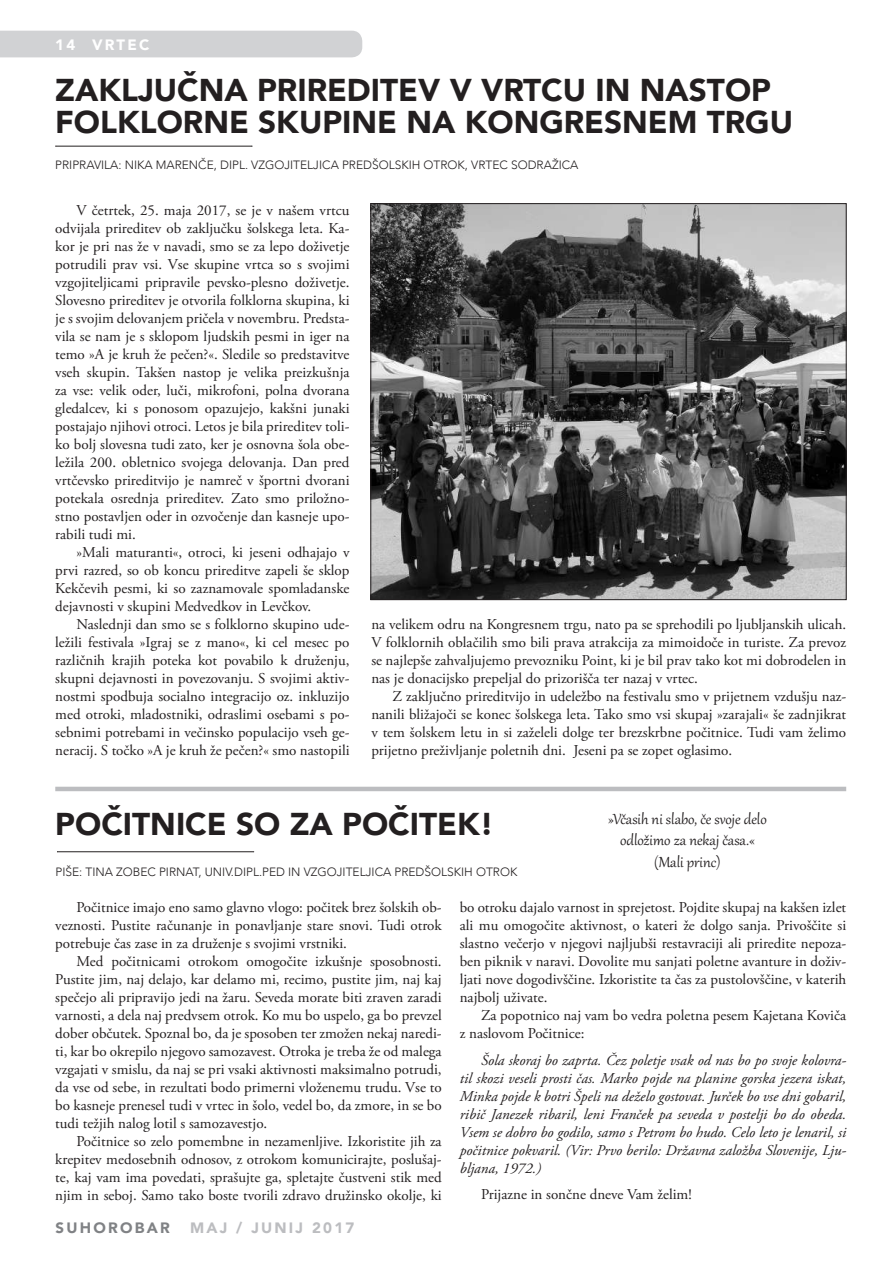
<style>
.page{position:relative;width:893px;height:1263px;background:#fff}
.page>*{position:absolute;margin:0;border:0;box-sizing:border-box;transform-origin:0 0}
.t1{font:900 31.5px/31.5px "Avenir LT";color:#231f20}
.t2{font:18px/21.6px "Gabriola";color:#231f20;text-align:center}
.t3{font:15px/18px "Adobe Garamond Pro";color:#231f20;text-align:justify}
.t4{font:italic 15px/18px "Adobe Garamond Pro";color:#231f20;text-align:justify}
.t5{font:900 15px "Avenir LT";letter-spacing:.15em;color:#bcbdc0}
.t6{font:900 15px "Avenir LT";letter-spacing:.15em;color:#808285}
.t7{font:900 15px "Avenir LT";letter-spacing:.15em;color:#fff}
.t8{font:300 12px "Avenir LT";color:#231f20}
</style>
<div class="page">
<div style="left:0;top:31px;width:362px;height:26px;background:#d1d2d4"></div>
<hr style="left:56px;top:146px;width:196px;height:1px;background:#231f20">
<hr style="left:57px;top:851px;width:197px;height:1px;background:#231f20">
<hr style="left:55px;top:787px;width:791px;height:4px;background:#bcbdc0">
<img style="left:373px;top:205px;width:471px;height:393px">
<p class="t7" style="left:55px;top:36px;width:96px">14 VRTEC</p>
<h1 class="t1" style="left:55px;top:74px;width:739px">ZAKLJUČNA PRIREDITEV V VRTCU IN NASTOP<br>FOLKLORNE SKUPINE NA KONGRESNEM TRGU</h1>
<p class="t8" style="left:55px;top:157px;width:525px">PRIPRAVILA: NIKA MARENČE, DIPL. VZGOJITELJICA PREDŠOLSKIH OTROK, VRTEC SODRAŽICA</p>
<p class="t3" style="left:55px;top:201px;width:296px;text-indent:21px">V četrtek, 25. maja 2017, se je v našem vrtcu odvijala prireditev ob zaključku šolskega leta. Ka&shy;kor je pri nas že v navadi, smo se za lepo doživetje potrudili prav vsi. Vse skupine vrtca so s svojimi vzgojiteljicami pripravile pevsko-plesno doživetje.<br>Slovesno prireditev je otvorila folklorna skupina, ki je s svojim delovanjem pričela v novembru. Predsta&shy;vila se nam je s sklopom ljudskih pesmi in iger na temo »A je kruh že pečen?«. Sledile so predstavitve vseh skupin. Takšen nastop je velika preizkušnja za vse: velik oder, luči, mikrofoni, polna dvorana gledalcev, ki s ponosom opazujejo, kakšni junaki postajajo njihovi otroci. Letos je bila prireditev toli&shy;ko bolj slovesna tudi zato, ker je osnovna šola obe&shy;ležila 200. obletnico svojega delovanja. Dan pred vrtčevsko prireditvijo je namreč v športni dvorani potekala osrednja prireditev. Zato smo priložno&shy;stno postavljen oder in ozvočenje dan kasneje upo&shy;rabili tudi mi.</p>
<p class="t3" style="left:55px;top:543px;width:296px;text-indent:21px">»Mali maturanti«, otroci, ki jeseni odhajajo v prvi razred, so ob koncu prireditve zapeli še sklop Kekčevih pesmi, ki so zaznamovale spomladanske dejavnosti v skupini Medvedkov in Levčkov.</p>
<p class="t3" style="left:55px;top:615px;width:296px;text-indent:21px">Naslednji dan smo se s folklorno skupino ude&shy;ležili festivala »Igraj se z mano«, ki cel mesec po različnih krajih poteka kot povabilo k druženju, skupni dejavnosti in povezovanju. S svojimi aktiv&shy;nostmi spodbuja socialno integracijo oz. inkluzijo med otroki, mladostniki, odraslimi osebami s po&shy;sebnimi potrebami in večinsko populacijo vseh ge&shy;neracij. S točko »A je kruh že pečen?« smo nastopili</p>
<p class="t3" style="left:371px;top:615px;width:476px">na velikem odru na Kongresnem trgu, nato pa se sprehodili po ljubljanskih ulicah.<br>V folklornih oblačilih smo bili prava atrakcija za mimoidoče in turiste. Za prevoz se najlepše zahvaljujemo prevozniku Point, ki je bil prav tako kot mi dobrodelen in nas je donacijsko prepeljal do prizorišča ter nazaj v vrtec.</p>
<p class="t3" style="left:371px;top:687px;width:476px;text-indent:21px">Z zaključno prireditvijo in udeležbo na festivalu smo v prijetnem vzdušju naz&shy;nanili bližajoči se konec šolskega leta. Tako smo vsi skupaj »zarajali« še zadnjikrat v tem šolskem letu in si zaželeli dolge ter brezskrbne počitnice. Tudi vam želimo prijetno preživljanje poletnih dni. Jeseni pa se zopet oglasimo.</p>
<h1 class="t1" style="left:55px;top:808px;width:440px">POČITNICE SO ZA POČITEK!</h1>
<p class="t8" style="left:55px;top:864px;width:463px">PIŠE: TINA ZOBEC PIRNAT, UNIV.DIPL.PED IN VZGOJITELJICA PREDŠOLSKIH OTROK</p>
<p class="t2" style="left:608px;top:806px;width:160px">»Včasih ni slabo, če svoje delo odložimo za nekaj časa.« (Mali princ)</p>
<p class="t3" style="left:55px;top:899px;width:388px;text-indent:21px">Počitnice imajo eno samo glavno vlogo: počitek brez šolskih ob&shy;veznosti. Pustite računanje in ponavljanje stare snovi. Tudi otrok potrebuje čas zase in za druženje s svojimi vrstniki.</p>
<p class="t3" style="left:55px;top:953px;width:388px;text-indent:21px">Med počitnicami otrokom omogočite izkušnje sposobnosti.<br>Pustite jim, naj delajo, kar delamo mi, recimo, pustite jim, naj kaj spečejo ali pripravijo jedi na žaru. Seveda morate biti zraven zaradi varnosti, a dela naj predvsem otrok. Ko mu bo uspelo, ga bo prevzel dober občutek. Spoznal bo, da je sposoben ter zmožen nekaj naredi&shy;ti, kar bo okrepilo njegovo samozavest. Otroka je treba že od malega vzgajati v smislu, da naj se pri vsaki aktivnosti maksimalno potrudi, da vse od sebe, in rezultati bodo primerni vloženemu trudu. Vse to bo kasneje prenesel tudi v vrtec in šolo, vedel bo, da zmore, in se bo tudi težjih nalog lotil s samozavestjo.</p>
<p class="t3" style="left:55px;top:1133px;width:388px;text-indent:21px">Počitnice so zelo pomembne in nezamenljive. Izkoristite jih za krepitev medosebnih odnosov, z otrokom komunicirajte, poslušaj&shy;te, kaj vam ima povedati, sprašujte ga, spletajte čustveni stik med njim in seboj. Samo tako boste tvorili zdravo družinsko okolje, ki</p>
<p class="t6" style="left:55px;top:1219px;width:116px">SUHOROBAR</p>
<p class="t5" style="left:190px;top:1219px;width:166px">MAJ / JUNIJ 2017</p>
<p class="t3" style="left:460px;top:899px;width:388px">bo otroku dajalo varnost in sprejetost. Pojdite skupaj na kakšen izlet ali mu omogočite aktivnost, o kateri že dolgo sanja. Privoščite si slastno večerjo v njegovi najljubši restavraciji ali priredite nepoza&shy;ben piknik v naravi. Dovolite mu sanjati poletne avanture in doživ&shy;ljati nove dogodivščine. Izkoristite ta čas za pustolovščine, v katerih najbolj uživate.</p>
<p class="t3" style="left:460px;top:1007px;width:388px;text-indent:21px">Za popotnico naj vam bo vedra poletna pesem Kajetana Koviča z naslovom Počitnice:</p>
<p class="t4" style="left:460px;top:1051px;width:388px;text-indent:21px">Šola skoraj bo zaprta. Čez poletje vsak od nas bo po svoje kolovra&shy;til skozi veseli prosti čas. Marko pojde na planine gorska jezera iskat, Minka pojde k botri Špeli na deželo gostovat. Jurček bo vse dni gobaril, ribič Janezek ribaril, leni Franček pa seveda v postelji bo do obeda.<br>Vsem se dobro bo godilo, samo s Petrom bo hudo. Celo leto je lenaril, si počitnice pokvaril. (Vir: Prvo berilo: Državna založba Slovenije, Lju&shy;bljana, 1972.)</p>
<p class="t3" style="left:481px;top:1186px;width:212px">Prijazne in sončne dneve Vam želim!</p>
</div>
